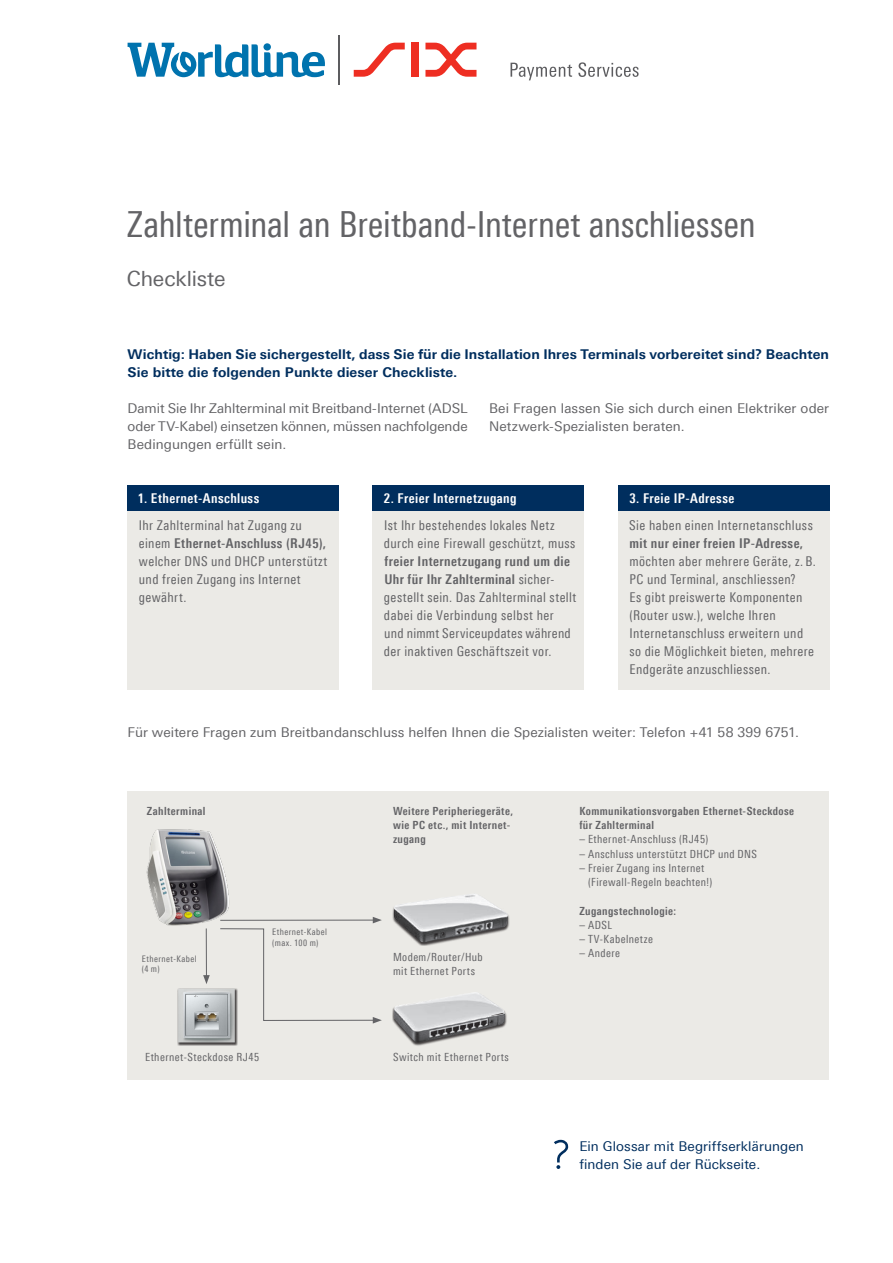
<style>
.page{position:relative;width:893px;height:1263px;background:#fff}
.page>*{position:absolute;margin:0;border:0;box-sizing:border-box;transform-origin:0 0}
.t1{font:36px "Linotype Univers 420 Cn";letter-spacing:-.01em;color:#636366}
.t2{font:21px "Linotype Univers 430";letter-spacing:-.005em;color:#636366}
.t3{font:13.5px/18px "Linotype Univers 420 Cn";letter-spacing:.03em;color:#636366}
.t4{font:13.5px/18px "Linotype Univers 430";letter-spacing:.005em;color:#636366;text-align:justify}
.t5{font:700 13.5px/18px "Linotype Univers 630";letter-spacing:.01em;color:#002e5e}
.t6{font:700 13.5px/18px "Linotype Univers 620 Cn";letter-spacing:.03em;color:#636366}
.t7{font:700 13.5px "Linotype Univers 620 Cn";letter-spacing:.03em;color:#fff}
.t8{font:13.5px/18px "Linotype Univers 430";letter-spacing:.01em;color:#002e5e}
.t9{font:11.25px/14.2px "Linotype Univers 420 Cn";letter-spacing:.04em;color:#636366}
.t10{font:700 11.25px/14.2px "Linotype Univers 620 Cn";letter-spacing:.035em;color:#636366}
.t11{font:9px/10.5px "Linotype Univers 420 Cn";letter-spacing:.05em;color:#636366}
.s1{font-family:"Linotype Univers 420 Cn";font-weight:400}
</style>
<div class="page">
<div style="left:128px;top:791px;width:701px;height:289px;background:#ebeae6"></div>
<div style="left:392px;top:893px;width:118px;height:53px;background:#231f20;opacity:.85"></div>
<img style="left:394px;top:893px;width:114px;height:49px">
<div style="left:392px;top:992px;width:115px;height:54px;background:#231f20;opacity:.85"></div>
<img style="left:394px;top:992px;width:111px;height:50px">
<hr style="left:206px;top:928px;width:1px;height:49px;background:#636366">
<svg style="left:203px;top:975px;width:7px;height:9px"></svg>
<svg style="left:234px;top:917px;width:148px;height:106px"></svg>
<div style="left:128px;top:485px;width:211px;height:27px;background:#002e5e"></div>
<div style="left:128px;top:512px;width:211px;height:178px;background:#ebeae6"></div>
<div style="left:373px;top:485px;width:211px;height:27px;background:#002e5e"></div>
<div style="left:373px;top:512px;width:211px;height:178px;background:#ebeae6"></div>
<div style="left:618px;top:485px;width:211px;height:27px;background:#002e5e"></div>
<div style="left:618px;top:512px;width:211px;height:178px;background:#ebeae6"></div>
<svg style="left:554px;top:1140px;width:14px;height:29px"></svg>
<div style="left:177px;top:988px;width:61px;height:58px;background:#231f20;opacity:.85"></div>
<img style="left:178px;top:989px;width:57px;height:53px">
<svg style="left:128px;top:43px;width:197px;height:34px"></svg>
<svg style="left:354px;top:43px;width:51px;height:34px"></svg>
<div style="left:412px;top:43px;width:7px;height:34px;background:#ee2e22"></div>
<svg style="left:425px;top:43px;width:51px;height:34px"></svg>
<svg style="left:510px;top:62px;width:129px;height:18px"></svg>
<hr style="left:338px;top:35px;width:2px;height:50px;background:#5c5c5f">
<img style="left:146px;top:829px;width:88px;height:105px">
<h1 class="t1" style="left:127px;top:203px;width:631px">Zahlterminal an Breitband-Internet anschliessen</h1>
<h2 class="t2" style="left:127px;top:266px;width:100px">Checkliste</h2>
<p class="t5" style="left:128px;top:345px;width:703px">Wichtig: Haben Sie sichergestellt, dass Sie für die Installation Ihres Terminals vorbereitet sind? Beachten<br>Sie bitte die folgenden Punkte dieser Checkliste.</p>
<p class="t4" style="left:128px;top:399px;width:342px">Damit Sie Ihr Zahlterminal mit Breitband-Internet (ADSL oder TV-Kabel) einsetzen können, müssen nachfolgende Bedingungen erfüllt sein.</p>
<p class="t4" style="left:489px;top:399px;width:342px">Bei Fragen lassen Sie sich durch einen Elektriker oder<br>Netzwerk-Spezialisten beraten.</p>
<p class="t7" style="left:138px;top:490px;width:123px">1. Ethernet-Anschluss</p>
<p class="t3" style="left:139px;top:516px;width:165px">Ihr Zahlterminal hat Zugang zu</p>
<p class="t6" style="left:139px;top:534px;width:189px"><span class="s1">einem</span> Ethernet-Anschluss (RJ45),</p>
<p class="t3" style="left:139px;top:552px;width:190px">welcher DNS und DHCP unterstützt und freien Zugang ins Internet gewährt.</p>
<p class="t7" style="left:384px;top:490px;width:134px">2. Freier Internetzugang</p>
<p class="t3" style="left:384px;top:516px;width:193px">Ist Ihr bestehendes lokales Netz durch eine Firewall geschützt, muss</p>
<p class="t6" style="left:384px;top:552px;width:187px">freier Internetzugang rund um die<br>Uhr für Ihr Zahlterminal <span class="s1">sicher-</span></p>
<p class="t3" style="left:384px;top:588px;width:194px">gestellt sein. Das Zahlterminal stellt dabei die Verbindung selbst her und nimmt Serviceupdates während der inaktiven Geschäftszeit vor.</p>
<p class="t7" style="left:629px;top:490px;width:106px">3. Freie IP-Adresse</p>
<p class="t3" style="left:629px;top:516px;width:185px">Sie haben einen Internetanschluss</p>
<p class="t6" style="left:630px;top:534px;width:175px">mit nur einer freien IP-Adresse,</p>
<p class="t3" style="left:629px;top:552px;width:188px">möchten aber mehrere Geräte, z. B.<br>PC und Terminal, anschliessen?<br>Es gibt preiswerte Komponenten (Router usw.), welche Ihren<br>Internetanschluss erweitern und so die Möglichkeit bieten, mehrere<br>Endgeräte anzuschliessen.</p>
<p class="t4" style="left:128px;top:723px;width:673px">Für weitere Fragen zum Breitbandanschluss helfen Ihnen die Spezialisten weiter: Telefon +41 58 399 6751.</p>
<p class="t10" style="left:147px;top:803px;width:60px">Zahlterminal</p>
<p class="t11" style="left:142px;top:953px;width:56px">Ethernet-Kabel (4 m)</p>
<p class="t11" style="left:272px;top:926px;width:56px">Ethernet-Kabel (max. 100 m)</p>
<p class="t10" style="left:393px;top:803px;width:121px">Weitere Peripheriegeräte, wie PC etc., mit Internet&shy;zugang</p>
<p class="t9" style="left:393px;top:949px;width:91px">Modem/Router/Hub mit Ethernet Ports</p>
<p class="t9" style="left:145px;top:1050px;width:116px">Ethernet-Steckdose RJ45</p>
<p class="t9" style="left:393px;top:1050px;width:117px">Switch mit Ethernet Ports</p>
<p class="t10" style="left:579px;top:803px;width:216px">Kommunikationsvorgaben Ethernet--Steckdose für Zahlterminal</p>
<p class="t9" style="left:579px;top:832px;width:130px">– Ethernet-Anschluss (RJ45)</p>
<p class="t9" style="left:579px;top:846px;width:179px">– Anschluss unterstützt DHCP und DNS</p>
<p class="t9" style="left:588px;top:860px;width:126px;text-indent:-9px">– Freier Zugang ins Internet (Firewall-Regeln beachten!)</p>
<p class="t10" style="left:579px;top:903px;width:98px">Zugangstechnologie:</p>
<p class="t9" style="left:579px;top:917px;width:34px">– ADSL</p>
<p class="t9" style="left:579px;top:932px;width:75px">– TV-Kabelnetze</p>
<p class="t9" style="left:579px;top:946px;width:42px">– Andere</p>
<p class="t8" style="left:579px;top:1137px;width:226px">Ein Glossar mit Begriffserklärungen finden Sie auf der Rückseite.</p>
</div>
